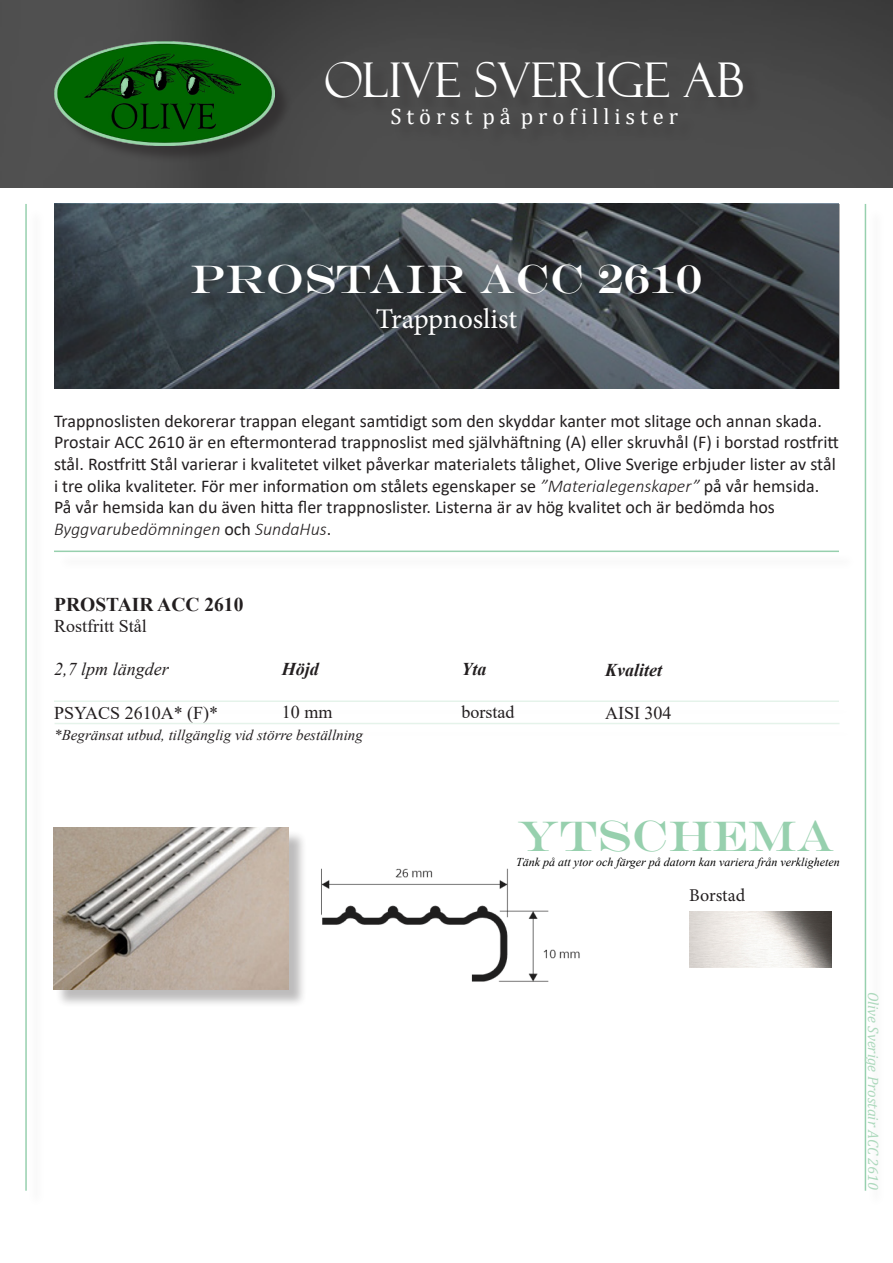
<style>
.page{position:relative;width:893px;height:1263px;background:#fff}
.page>*{position:absolute;margin:0;border:0;box-sizing:border-box;transform-origin:0 0}
.t1{font:48px "Felix Titling";color:#fff}
.t2{font:43.5px "Engravers";color:#97d0ae}
.t3{font:40.5px "Engravers";color:#fff}
.t4{font:28.5px "Minion Pro";letter-spacing:-.005em;color:#fff}
.t5{font:22.5px "Cambria";color:#fff}
.t6{font:700 19.5px "Times New Roman";color:#231f20}
.t7{font:18px/21.6px "Calibri";color:#231f20}
.t8{font:18px "Times New Roman";color:#231f20}
.t9{font:italic 700 18px "Times New Roman";color:#231f20}
.t10{font:italic 18px "Times New Roman";color:#231f20}
.t11{font:18px "Minion Pro";color:#231f20}
.t12{font:italic 15px "Times New Roman";color:#231f20}
.t13{font:italic 15px "Cambria";color:#add9bd}
.t14{font:italic 12px "Times New Roman";color:#000}
.s1{font-weight:300;font-style:italic}
</style>
<div class="page">
<img style="left:0;top:0;width:893px;height:187px">
<div style="left:328px;top:64px;width:433px;height:83px;background:#4a4a4a"></div>
<div style="left:56px;top:44px;width:237px;height:120px;background:#231f20;opacity:.5"></div>
<img style="left:54px;top:42px;width:220px;height:103px">
<svg style="left:54px;top:204px;width:785px;height:185px;background:#3a4147"></svg>
<div style="left:196px;top:267px;width:523px;height:86px;background:#231f20;opacity:.3"></div>
<div style="left:56px;top:830px;width:251px;height:178px;background:#231f20;opacity:.3"></div>
<img style="left:53px;top:828px;width:236px;height:161px">
<hr style="left:54px;top:551px;width:785px;height:1px;background:#97d0ae">
<hr style="left:865px;top:204px;width:1px;height:987px;background:#97d0ae">
<hr style="left:25px;top:204px;width:2px;height:987px;background:#97d0ae">
<img style="left:689px;top:911px;width:142px;height:57px">
<img style="left:321px;top:868px;width:259px;height:114px">
<hr style="left:55px;top:723px;width:784px;height:1px;background:#97d0ae">
<hr style="left:54px;top:700px;width:785px;height:2px;background:#97d0ae">
<p class="t1" style="left:324px;top:53px;width:422px">OLIVE SVERIGE AB</p>
<p class="t5" style="left:390px;top:103px;width:289px">S t ö r s t p å p r o f i l l i s t e r</p>
<p class="t3" style="left:191px;top:255px;width:513px">PROSTAIR ACC 2610</p>
<p class="t4" style="left:376px;top:299px;width:143px">Trappnoslist</p>
<p class="t7" style="left:54px;top:409px;width:786px">Trappnoslisten dekorerar trappan elegant samtidigt som den skyddar kanter mot slitage och annan skada.<br>Prostair ACC 2610 är en eftermonterad trappnoslist med självhäftning (A) eller skruvhål (F) i borstad rostfritt stål. Rostfritt Stål varierar i kvalitetet vilket påverkar materialets tålighet, Olive Sverige erbjuder lister av stål i tre olika kvaliteter. För mer information om stålets egenskaper se <span class="s1">”Materialegenskaper”</span> på vår hemsida.<br>På vår hemsida kan du även hitta fler trappnoslister. Listerna är av hög kvalitet och är bedömda hos <span class="s1">Byggvarubedömningen</span> och <span class="s1">SundaHus</span>.</p>
<p class="t6" style="left:54px;top:590px;width:191px">PROSTAIR ACC 2610</p>
<p class="t8" style="left:54px;top:613px;width:94px">Rostfritt Stål</p>
<p class="t10" style="left:54px;top:657px;width:116px">2,7 lpm längder</p>
<p class="t8" style="left:54px;top:700px;width:166px">PSYACS 2610A* (F)*</p>
<p class="t12" style="left:54px;top:725px;width:310px">*Begränsat utbud, tillgänglig vid större beställning</p>
<p class="t9" style="left:282px;top:657px;width:39px">Höjd</p>
<p class="t8" style="left:282px;top:700px;width:52px">10 mm</p>
<p class="t9" style="left:462px;top:657px;width:27px">Yta</p>
<p class="t8" style="left:462px;top:700px;width:54px">borstad</p>
<p class="t9" style="left:605px;top:657px;width:59px">Kvalitet</p>
<p class="t8" style="left:605px;top:700px;width:68px">AISI 304</p>
<p class="t2" style="left:516px;top:811px;width:320px">YTSCHEMA</p>
<p class="t14" style="left:516px;top:853px;width:325px">Tänk på att ytor och färger på datorn kan variera från verkligheten</p>
<p class="t11" style="left:689px;top:883px;width:57px">Borstad</p>
<p class="t13" style="left:884px;top:992px;width:199px;rotate:90deg">Olive Sverige Prostair ACC 2610</p>
</div>
